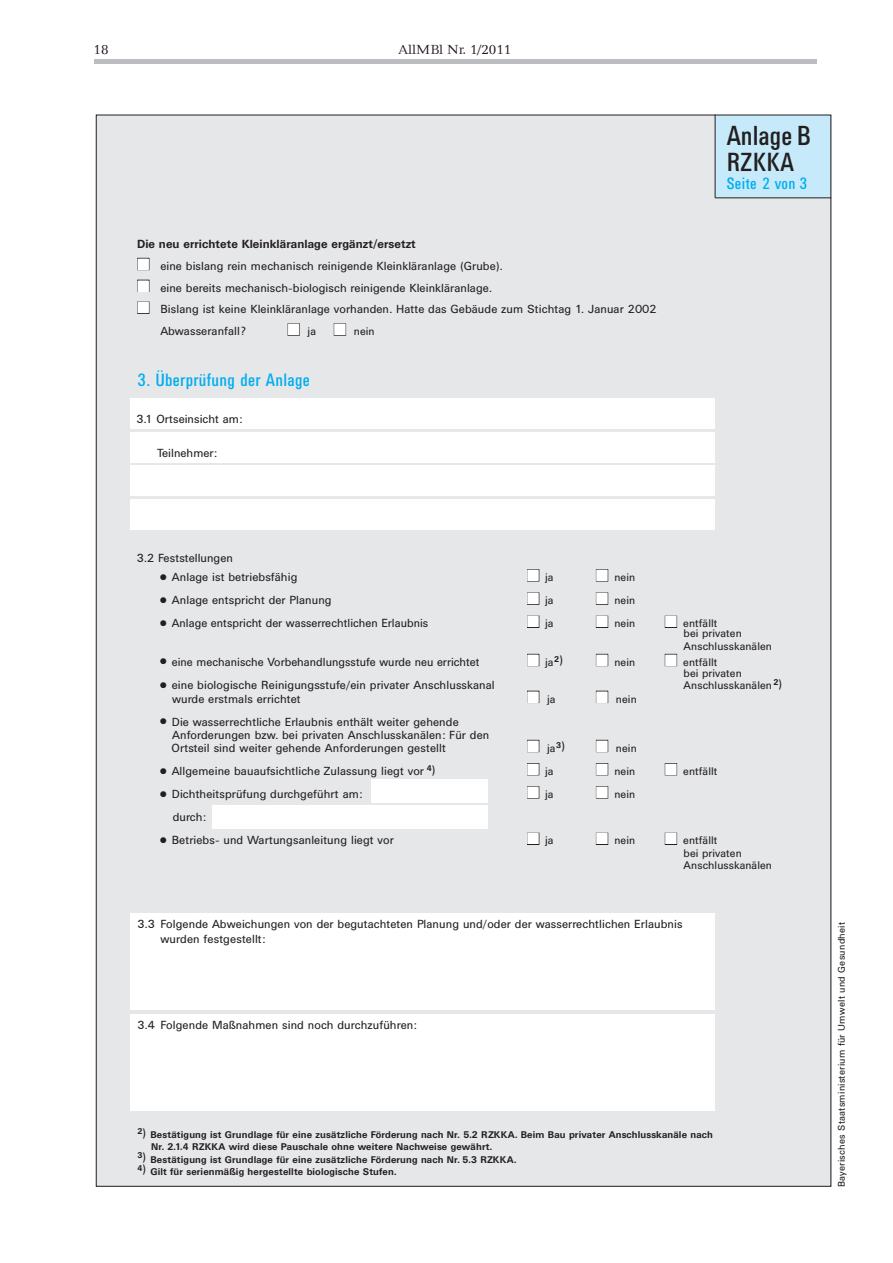
<style>
.page{position:relative;width:893px;height:1263px;background:#fff}
.page>*{position:absolute;margin:0;border:0;box-sizing:border-box;transform-origin:0 0}
.t1{font:27.3px "Univers Condensed BQ";color:#231f20}
.t2{font:25.95px "Univers Condensed BQ";letter-spacing:.025em;color:#231f20}
.t3{font:17.7px "Univers Condensed BQ";letter-spacing:.015em;color:#00aeef}
.t4{font:16.35px "Univers Condensed BQ";letter-spacing:.025em;color:#00aeef}
.t5{font:13.5px "Candida TL";color:#1e171e}
.t6{font:11.55px/21.9px "Univers BQ";letter-spacing:.005em;color:#231f20}
.t7{font:700 11.55px "Univers BQ";letter-spacing:.005em;color:#231f20}
.t8{font:10.95px/12.3px "Univers BQ";letter-spacing:.005em;color:#231f20}
.t9{font:700 9.6px/12.3px "Univers BQ";letter-spacing:.015em;color:#231f20}
.t10{font:9.6px "Univers BQ";letter-spacing:.02em;color:#231f20}
.s1{font-size:12.3px}
.s2{font-weight:400;font-size:12.3px}
</style>
<div class="page">
<hr style="left:94px;top:60px;width:722px;height:4px;background:#bcbdc0">
<div style="left:96px;top:115px;width:735px;height:1071px;background:#e6e7e9"></div>
<div style="left:715px;top:115px;width:116px;height:83px;background:#c6eafa"></div>
<hr style="left:715px;top:115px;width:1px;height:83px;background:#231f20">
<hr style="left:715px;top:198px;width:116px;height:1px;background:#231f20">
<div style="left:131px;top:499px;width:584px;height:31px;background:#fff"></div>
<div style="left:131px;top:398px;width:584px;height:31px;background:#fff"></div>
<div style="left:131px;top:432px;width:584px;height:31px;background:#fff"></div>
<div style="left:131px;top:465px;width:584px;height:31px;background:#fff"></div>
<div style="left:137px;top:258px;width:12px;height:12px;border:1px solid #231f20"></div>
<div style="left:137px;top:280px;width:12px;height:12px;border:1px solid #231f20"></div>
<div style="left:137px;top:302px;width:12px;height:12px;border:1px solid #231f20"></div>
<div style="left:288px;top:323px;width:12px;height:13px;border:1px solid #231f20"></div>
<div style="left:527px;top:569px;width:12px;height:12px;border:1px solid #231f20"></div>
<div style="left:596px;top:569px;width:12px;height:12px;border:1px solid #231f20"></div>
<div style="left:527px;top:593px;width:12px;height:12px;border:1px solid #231f20"></div>
<div style="left:596px;top:593px;width:12px;height:12px;border:1px solid #231f20"></div>
<div style="left:527px;top:616px;width:12px;height:12px;border:1px solid #231f20"></div>
<div style="left:596px;top:616px;width:12px;height:12px;border:1px solid #231f20"></div>
<div style="left:665px;top:616px;width:12px;height:12px;border:1px solid #231f20"></div>
<div style="left:527px;top:786px;width:12px;height:12px;border:1px solid #231f20"></div>
<div style="left:596px;top:786px;width:12px;height:12px;border:1px solid #231f20"></div>
<div style="left:527px;top:833px;width:12px;height:12px;border:1px solid #231f20"></div>
<div style="left:596px;top:833px;width:12px;height:12px;border:1px solid #231f20"></div>
<div style="left:665px;top:833px;width:12px;height:12px;border:1px solid #231f20"></div>
<div style="left:131px;top:1014px;width:584px;height:97px;background:#fff"></div>
<div style="left:131px;top:913px;width:584px;height:96px;background:#fff"></div>
<div style="left:371px;top:780px;width:116px;height:23px;background:#fff"></div>
<div style="left:212px;top:806px;width:275px;height:23px;background:#fff"></div>
<svg style="left:138px;top:258px;width:11px;height:12px"></svg>
<svg style="left:138px;top:280px;width:11px;height:12px"></svg>
<svg style="left:138px;top:302px;width:11px;height:11px"></svg>
<svg style="left:288px;top:324px;width:11px;height:11px"></svg>
<svg style="left:334px;top:324px;width:12px;height:11px"></svg>
<svg style="left:527px;top:570px;width:12px;height:11px"></svg>
<svg style="left:596px;top:570px;width:12px;height:11px"></svg>
<svg style="left:527px;top:593px;width:12px;height:11px"></svg>
<svg style="left:596px;top:593px;width:12px;height:11px"></svg>
<svg style="left:527px;top:616px;width:12px;height:11px"></svg>
<svg style="left:596px;top:616px;width:12px;height:11px"></svg>
<svg style="left:665px;top:616px;width:12px;height:11px"></svg>
<svg style="left:527px;top:654px;width:12px;height:12px"></svg>
<svg style="left:596px;top:654px;width:12px;height:12px"></svg>
<svg style="left:665px;top:654px;width:12px;height:12px"></svg>
<svg style="left:527px;top:691px;width:12px;height:12px"></svg>
<svg style="left:596px;top:691px;width:12px;height:12px"></svg>
<svg style="left:527px;top:740px;width:12px;height:12px"></svg>
<svg style="left:596px;top:740px;width:12px;height:12px"></svg>
<svg style="left:527px;top:763px;width:12px;height:12px"></svg>
<svg style="left:596px;top:763px;width:12px;height:12px"></svg>
<svg style="left:665px;top:763px;width:12px;height:12px"></svg>
<svg style="left:527px;top:787px;width:12px;height:11px"></svg>
<svg style="left:596px;top:787px;width:12px;height:11px"></svg>
<svg style="left:527px;top:833px;width:12px;height:11px"></svg>
<svg style="left:596px;top:833px;width:12px;height:11px"></svg>
<svg style="left:665px;top:833px;width:12px;height:11px"></svg>
<p class="t5" style="left:94px;top:45px;width:17px">18</p>
<p class="t5" style="left:398px;top:45px;width:114px">AllMBl Nr. 1/2011</p>
<p class="t7" style="left:137px;top:240px;width:280px">Die neu errichtete Kleinkläranlage ergänzt/ersetzt</p>
<p class="t6" style="left:160px;top:256px;width:498px">eine bislang rein mechanisch reinigende Kleinkläranlage (Grube).<br>eine bereits mechanisch-biologisch reinigende Kleinkläranlage.<br>Bislang ist keine Kleinkläranlage vorhanden. Hatte das Gebäude zum Stichtag 1. Januar 2002<br>Abwasseranfall?</p>
<p class="t8" style="left:308px;top:326px;width:10px">ja</p>
<p class="t8" style="left:354px;top:326px;width:22px">nein</p>
<h3 class="t3" style="left:138px;top:374px;width:174px">3. Überprüfung der Anlage</h3>
<p class="t6" style="left:137px;top:409px;width:108px">3.1 Ortseinsicht am:</p>
<p class="t6" style="left:157px;top:443px;width:62px">Teilnehmer:</p>
<h1 class="t1" style="left:727px;top:126px;width:86px">Anlage B</h1>
<h2 class="t2" style="left:727px;top:153px;width:69px">RZKKA</h2>
<h3 class="t4" style="left:727px;top:177px;width:82px">Seite 2 von 3</h3>
<p class="t6" style="left:172px;top:549px;width:127px;line-height:19.4px;text-indent:-35px">3.2 Feststellungen<br>Anlage ist betriebsfähig</p>
<p class="t8" style="left:545px;top:572px;width:10px">ja</p>
<p class="t8" style="left:614px;top:572px;width:22px">nein</p>
<p class="t6" style="left:172px;top:590px;width:161px">Anlage entspricht der Planung</p>
<p class="t8" style="left:545px;top:595px;width:10px">ja</p>
<p class="t8" style="left:614px;top:595px;width:22px">nein</p>
<p class="t6" style="left:172px;top:613px;width:258px">Anlage entspricht der wasserrechtlichen Erlaubnis</p>
<p class="t8" style="left:545px;top:618px;width:10px">ja</p>
<p class="t8" style="left:614px;top:618px;width:22px">nein</p>
<p class="t8" style="left:683px;top:618px;width:36px">entfällt</p>
<p class="t6" style="left:172px;top:652px;width:309px">eine mechanische Vorbehandlungsstufe wurde neu errichtet</p>
<p class="t8" style="left:545px;top:657px;width:20px">ja<sup>2</sup><span class="s1">)</span></p>
<p class="t8" style="left:614px;top:657px;width:22px">nein</p>
<p class="t8" style="left:683px;top:657px;width:36px">entfällt</p>
<p class="t6" style="left:172px;top:679px;width:324px;line-height:13.6px">eine biologische Reinigungsstufe/ein privater Anschlusskanal wurde erstmals errichtet</p>
<p class="t8" style="left:684px;top:628px;width:90px">bei privaten<br>Anschlusskanälen</p>
<p class="t8" style="left:684px;top:668px;width:100px">bei privaten<br>Anschlusskanälen <sup>2</sup><span class="s1">)</span></p>
<p class="t8" style="left:547px;top:693px;width:10px">ja</p>
<p class="t8" style="left:616px;top:693px;width:22px">nein</p>
<p class="t6" style="left:171px;top:716px;width:319px;line-height:12.9px">Die wasserrechtliche Erlaubnis enthält weiter gehende<br>Anforderungen bzw. bei privaten Anschlusskanälen: Für den<br>Ortsteil sind weiter gehende Anforderungen gestellt</p>
<p class="t8" style="left:547px;top:743px;width:20px">ja<sup>3</sup><span class="s1">)</span></p>
<p class="t8" style="left:616px;top:743px;width:22px">nein</p>
<p class="t6" style="left:172px;top:761px;width:265px">Allgemeine bauaufsichtliche Zulassung liegt vor <sup>4</sup><span class="s1">)</span></p>
<p class="t8" style="left:545px;top:766px;width:10px">ja</p>
<p class="t8" style="left:614px;top:766px;width:22px">nein</p>
<p class="t8" style="left:683px;top:766px;width:36px">entfällt</p>
<p class="t6" style="left:172px;top:784px;width:192px">Dichtheitsprüfung durchgeführt am:</p>
<p class="t8" style="left:545px;top:789px;width:10px">ja</p>
<p class="t8" style="left:614px;top:789px;width:22px">nein</p>
<p class="t6" style="left:172px;top:807px;width:224px;line-height:23.2px">durch:<br>Betriebs- und Wartungsanleitung liegt vor</p>
<p class="t8" style="left:545px;top:835px;width:10px">ja</p>
<p class="t8" style="left:614px;top:835px;width:22px">nein</p>
<p class="t8" style="left:683px;top:835px;width:36px">entfällt</p>
<p class="t8" style="left:684px;top:848px;width:90px">bei privaten<br>Anschlusskanälen</p>
<p class="t6" style="left:161px;top:917px;width:523px;line-height:15px;text-indent:-23px">3.3 Folgende Abweichungen von der begutachteten Planung und/oder der wasserrechtlichen Erlaubnis wurden festgestellt:</p>
<p class="t6" style="left:137px;top:1015px;width:281px">3.4 Folgende Maßnahmen sind noch durchzuführen:</p>
<p class="t9" style="left:151px;top:1129px;width:563px;text-indent:-14px"><sup>2</sup><span class="s2">)</span> Bestätigung ist Grundlage für eine zusätzliche Förderung nach Nr. 5.2 RZKKA. Beim Bau privater Anschlusskanäle nach<br>Nr. 2.1.4 RZKKA wird diese Pauschale ohne weitere Nachweise gewährt.</p>
<p class="t9" style="left:137px;top:1154px;width:380px"><sup>3</sup><span class="s2">)</span> Bestätigung ist Grundlage für eine zusätzliche Förderung nach Nr. 5.3 RZKKA.</p>
<p class="t9" style="left:137px;top:1166px;width:261px"><sup>4</sup><span class="s2">)</span> Gilt für serienmäßig hergestellte biologische Stufen.</p>
<p class="t10" style="left:838px;top:1187px;width:267px;rotate:-90deg">Bayerisches Staatsministerium für Umwelt und Gesundheit</p>
</div>
